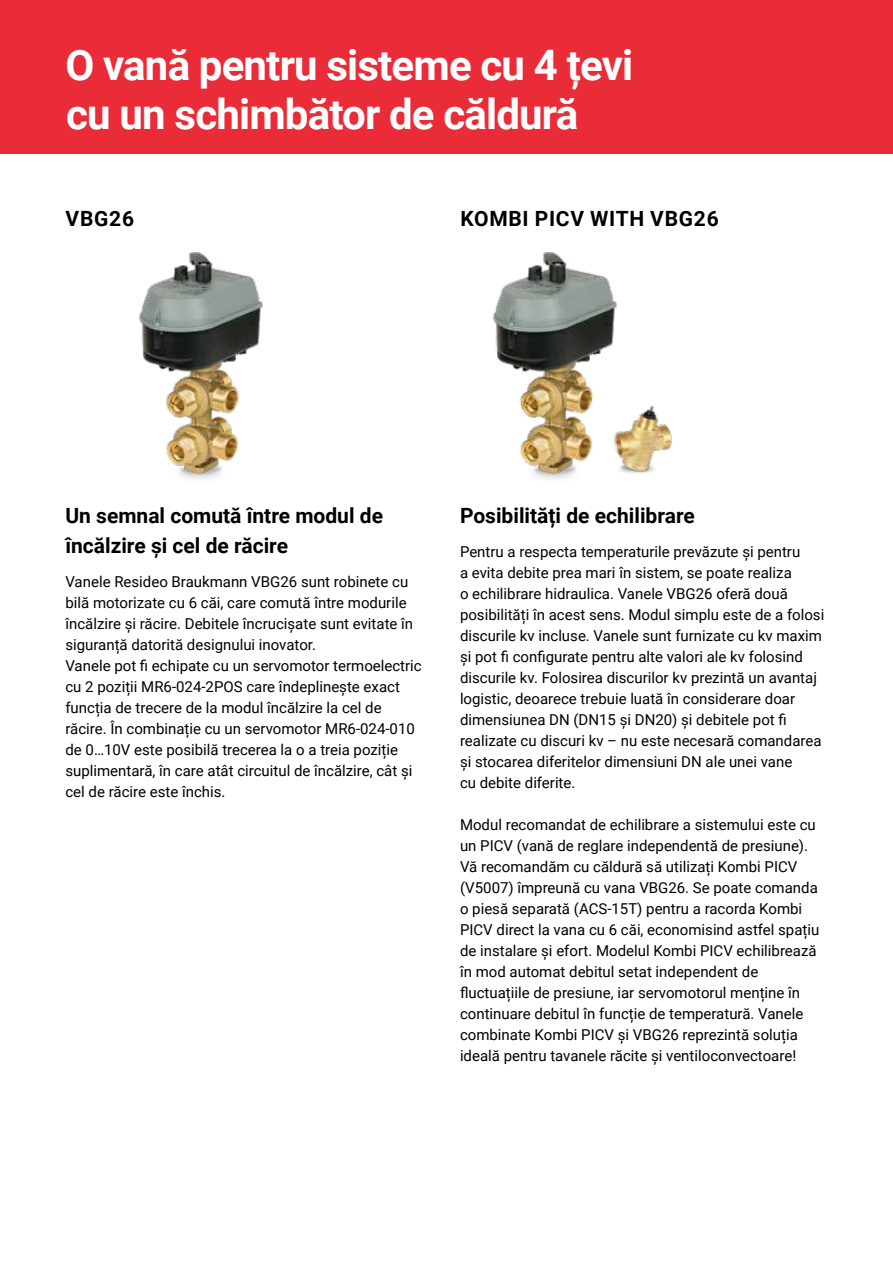
<style>
.page{position:relative;width:893px;height:1263px;background:#fff}
.page>*{position:absolute;margin:0;border:0;box-sizing:border-box;transform-origin:0 0}
.t1{font:700 42px/49.5px "Roboto";letter-spacing:-.02em;color:#fff}
.t2{font:700 21px/30px "Roboto";color:#000}
.t3{font:700 21px "Roboto";letter-spacing:.035em;color:#000}
.t4{font:15px/21px "Roboto";color:#000}
</style>
<div class="page">
<div style="left:0;top:0;width:893px;height:153px;background:#ea2c38"></div>
<img style="left:138px;top:252px;width:125px;height:227px">
<img style="left:492px;top:252px;width:125px;height:227px">
<img style="left:607px;top:395px;width:65px;height:82px">
<h1 class="t1" style="left:65px;top:38px;width:569px">O vană pentru sisteme cu 4 țevi cu un schimbător de căldură</h1>
<h2 class="t2" style="left:66px;top:203px;width:70px">VBG26</h2>
<h2 class="t3" style="left:460px;top:204px;width:260px">KOMBI PICV WITH VBG26</h2>
<h2 class="t2" style="left:65px;top:500px;width:319px">Un semnal comută între modul de încălzire și cel de răcire</h2>
<p class="t4" style="left:65px;top:570px;width:358px">Vanele Resideo Braukmann VBG26 sunt robinete cu bilă motorizate cu 6 căi, care comută între modurile încălzire și răcire. Debitele încrucișate sunt evitate în siguranță datorită designului inovator.<br>Vanele pot fi echipate cu un servomotor termoelectric cu 2 poziții MR6-024-2POS care îndeplinește exact funcția de trecere de la modul încălzire la cel de răcire. În combinație cu un servomotor MR6-024-010 de 0…10V este posibilă trecerea la o a treia poziție suplimentară, în care atât circuitul de încălzire, cât și cel de răcire este închis.</p>
<h2 class="t2" style="left:460px;top:500px;width:236px">Posibilități de echilibrare</h2>
<p class="t4" style="left:460px;top:540px;width:366px">Pentru a respecta temperaturile prevăzute și pentru<br>a evita debite prea mari în sistem, se poate realiza<br>o echilibrare hidraulica. Vanele VBG26 oferă două posibilități în acest sens. Modul simplu este de a folosi discurile kv incluse. Vanele sunt furnizate cu kv maxim și pot fi configurate pentru alte valori ale kv folosind discurile kv. Folosirea discurilor kv prezintă un avantaj logistic, deoarece trebuie luată în considerare doar dimensiunea DN (DN15 și DN20) și debitele pot fi realizate cu discuri kv – nu este necesară comandarea și stocarea diferitelor dimensiuni DN ale unei vane<br>cu debite diferite.</p>
<p class="t4" style="left:460px;top:813px;width:361px">Modul recomandat de echilibrare a sistemului este cu un PICV (vană de reglare independentă de presiune).<br>Vă recomandăm cu căldură să utilizați Kombi PICV (V5007) împreună cu vana VBG26. Se poate comanda o piesă separată (ACS-15T) pentru a racorda Kombi PICV direct la vana cu 6 căi, economisind astfel spațiu de instalare și efort. Modelul Kombi PICV echilibrează în mod automat debitul setat independent de fluctuațiile de presiune, iar servomotorul menține în continuare debitul în funcție de temperatură. Vanele combinate Kombi PICV și VBG26 reprezintă soluția ideală pentru tavanele răcite și ventiloconvectoare!</p>
</div>
